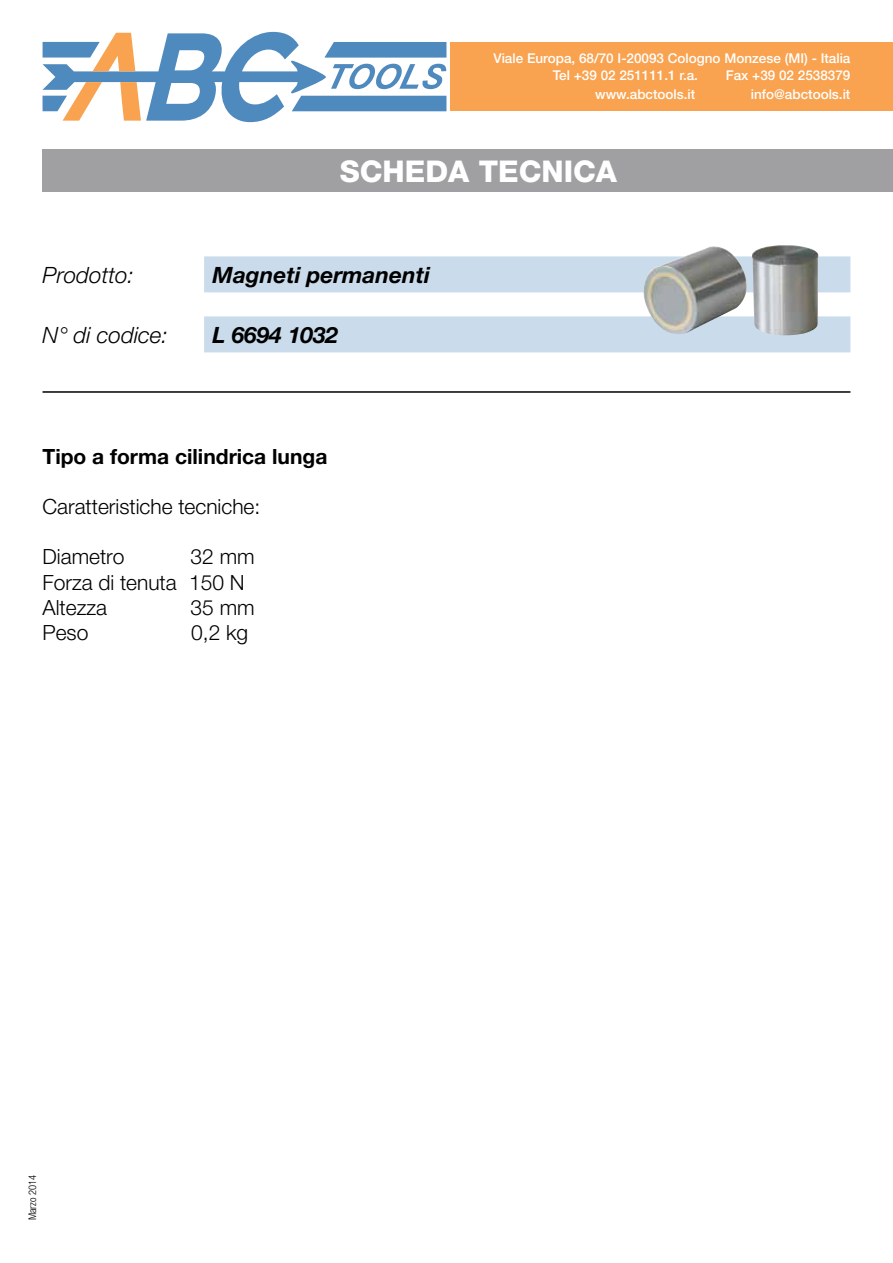
<style>
.page{position:relative;width:893px;height:1263px;background:#fff}
.page>*{position:absolute;margin:0;border:0;box-sizing:border-box;transform-origin:0 0}
.t1{font:800 30px "Helvetica Amos";color:#fff}
.t2{font:italic 700 22.5px "Helvetica Amos";color:#000}
.t3{font:italic 300 22.5px "Helvetica Amos";color:#000}
.t4{font:300 21px/25.2px "Helvetica Amos";color:#000}
.t5{font:700 21px "Helvetica Amos";color:#000}
.t6{font:500 13.5px/16.5px "Helvetica Neue";color:#fff}
.t7{font:300 10.5px "Helvetica Amos Cond";color:#000}
</style>
<div class="page">
<div style="left:204px;top:256px;width:646px;height:36px;background:#cadcec"></div>
<div style="left:204px;top:316px;width:646px;height:36px;background:#cadcec"></div>
<img style="left:643px;top:245px;width:176px;height:91px">
<svg style="left:43px;top:32px;width:403px;height:90px"></svg>
<div style="left:450px;top:42px;width:443px;height:69px;background:#f9a350"></div>
<div style="left:43px;top:149px;width:850px;height:42px;background:#a09fa2"></div>
<hr style="left:43px;top:391px;width:807px;height:2px;background:#000">
<p class="t6" style="left:553px;top:50px;width:299px;text-indent:-59px">Viale Europa, 68/70 I-20093 Cologno Monzese (MI) - Italia<br>Tel +39 02 251111.1 r.a.</p>
<p class="t6" style="left:726px;top:66px;width:126px">Fax +39 02 2538379</p>
<p class="t6" style="left:595px;top:86px;width:102px">www.abctools.it</p>
<p class="t6" style="left:751px;top:86px;width:101px">info@abctools.it</p>
<h1 class="t1" style="left:340px;top:154px;width:279px">SCHEDA TECNICA</h1>
<h2 class="t3" style="left:43px;top:262px;width:93px">Prodotto:</h2>
<h2 class="t2" style="left:213px;top:262px;width:219px">Magneti permanenti</h2>
<h2 class="t3" style="left:43px;top:322px;width:127px">N° di codice:</h2>
<h2 class="t2" style="left:213px;top:322px;width:127px">L 6694 1032</h2>
<h3 class="t5" style="left:43px;top:444px;width:286px">Tipo a forma cilindrica lunga</h3>
<h3 class="t4" style="left:43px;top:494px;width:219px">Caratteristiche tecniche:</h3>
<h3 class="t4" style="left:43px;top:544px;width:83px">Diametro</h3>
<h3 class="t4" style="left:43px;top:544px;width:214px;text-indent:148px">32 mm<br>Forza di tenuta 150 N<br>Altezza</h3>
<h3 class="t4" style="left:191px;top:595px;width:66px">35 mm</h3>
<h3 class="t4" style="left:43px;top:620px;width:47px">Peso</h3>
<h3 class="t4" style="left:191px;top:620px;width:59px">0,2 kg</h3>
<p class="t7" style="left:26px;top:1220px;width:47px;rotate:-90deg">Marzo 2014</p>
</div>
